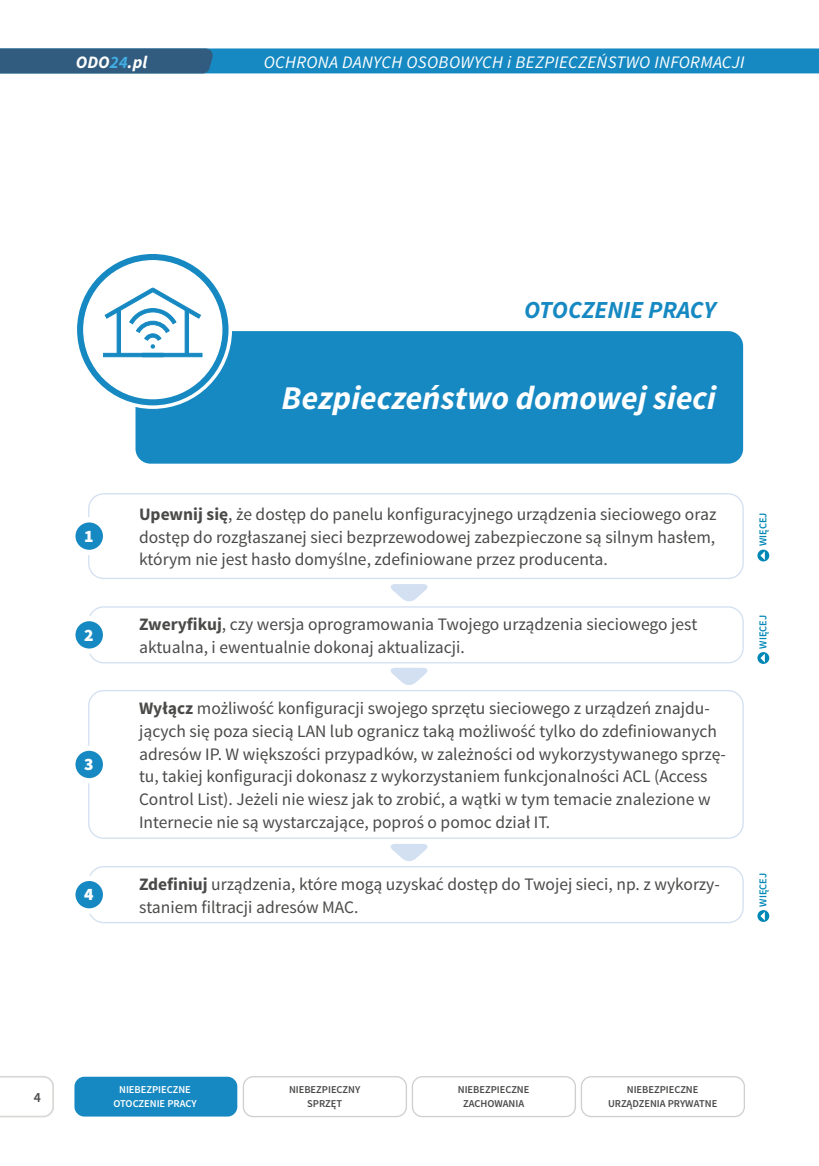
<style>
.page{position:relative;width:819px;height:1166px;background:#fff}
.page>*{position:absolute;margin:0;border:0;box-sizing:border-box;transform-origin:0 0}
.t1{font:italic 700 33.25px "Source Sans Pro";color:#fff}
.t2{font:italic 700 24.5px "Source Sans Pro";color:#1789c2}
.t3{font:17.5px/22.8px "Source Sans Pro";color:#4a4a49}
.t4{font:italic 17.5px "Source Sans Pro";letter-spacing:.02em;color:#fff}
.t5{font:italic 700 17.5px "Source Sans Pro";color:#fff}
.t6{font:900 17.5px "Source Sans Pro";color:#fff}
.t7{font:600 14px "Source Sans Pro";color:#4a4a49}
.t8{font:600 10.5px/14px "Source Sans Pro";color:#4a4a49;text-align:center}
.t9{font:600 10.5px/14px "Source Sans Pro";color:#fff;text-align:center}
.t10{font:600 10.5px "Source Sans Pro";color:#0087b5}
.s1{color:#41ace2}
.s2{font-weight:700}
</style>
<div class="page">
<svg style="left:0;top:48px;width:819px;height:25px;background:#217fb2"></svg>
<svg style="left:0;top:1076px;width:54px;height:41px"></svg>
<div style="left:74px;top:1077px;width:163px;height:39px;background:#1789c2;border-radius:10px"></div>
<div style="left:243px;top:1076px;width:164px;height:41px;border:1px solid #cfcfcf;border-radius:10px"></div>
<div style="left:412px;top:1076px;width:164px;height:41px;border:1px solid #cfcfcf;border-radius:10px"></div>
<div style="left:580px;top:1076px;width:165px;height:41px;border:1px solid #cfcfcf;border-radius:10px"></div>
<div style="left:135px;top:331px;width:608px;height:133px;background:#1789c2;border-radius:15px"></div>
<svg style="left:75px;top:252px;width:155px;height:155px;fill:#1789c2"></svg>
<div style="left:74px;top:250px;width:158px;height:159px;border:4px solid #fff;border-radius:50%"></div>
<div style="left:84px;top:261px;width:138px;height:138px;background:#fff;border-radius:50%"></div>
<div style="left:103px;top:353px;width:99px;height:4px;background:#1789c2;border:1px solid #1789c2"></div>
<hr style="left:117px;top:309px;width:4px;height:47px;background:#1789c2">
<div style="left:185px;top:309px;width:4px;height:47px;background:#1789c2;border:1px solid #1789c2"></div>
<hr style="left:142px;top:353px;width:21px;height:4px;background:#1789c2">
<svg style="left:104px;top:287px;width:97px;height:62px"></svg>
<div style="left:88px;top:493px;width:655px;height:86px;border:1px solid #d3e0f1;border-radius:15px"></div>
<svg style="left:73px;top:520px;width:33px;height:32px"></svg>
<div style="left:70px;top:517px;width:38px;height:38px;border:5px solid #fff;border-radius:50%"></div>
<div style="left:88px;top:606px;width:655px;height:57px;border:1px solid #d3e0f1;border-radius:15px"></div>
<svg style="left:390px;top:584px;width:38px;height:18px"></svg>
<svg style="left:73px;top:618px;width:33px;height:33px"></svg>
<div style="left:70px;top:616px;width:38px;height:38px;border:5px solid #fff;border-radius:50%"></div>
<div style="left:88px;top:866px;width:655px;height:57px;border:1px solid #d3e0f1;border-radius:15px"></div>
<svg style="left:390px;top:844px;width:38px;height:17px"></svg>
<svg style="left:73px;top:878px;width:33px;height:33px"></svg>
<div style="left:70px;top:876px;width:38px;height:37px;border:5px solid #fff;border-radius:50%"></div>
<div style="left:88px;top:690px;width:655px;height:149px;border:1px solid #d3e0f1;border-radius:15px"></div>
<svg style="left:390px;top:668px;width:38px;height:17px"></svg>
<svg style="left:73px;top:748px;width:33px;height:33px"></svg>
<div style="left:70px;top:745px;width:38px;height:38px;border:5px solid #fff;border-radius:50%"></div>
<svg style="left:757px;top:550px;width:12px;height:11px"></svg>
<svg style="left:757px;top:652px;width:12px;height:12px"></svg>
<svg style="left:757px;top:910px;width:12px;height:12px"></svg>
<svg style="left:760px;top:551px;width:4px;height:9px"></svg>
<svg style="left:760px;top:654px;width:4px;height:8px"></svg>
<svg style="left:760px;top:911px;width:4px;height:9px"></svg>
<p class="t5" style="left:76px;top:51px;width:73px">ODO<span class="s1">24</span>.pl</p>
<p class="t4" style="left:264px;top:51px;width:482px">OCHRONA DANYCH OSOBOWYCH i BEZPIECZEŃSTWO INFORMACJI</p>
<p class="t6" style="left:84px;top:524px;width:11px">1</p>
<p class="t6" style="left:84px;top:623px;width:11px">2</p>
<p class="t6" style="left:84px;top:753px;width:11px">3</p>
<p class="t6" style="left:84px;top:883px;width:11px">4</p>
<h2 class="t2" style="left:524px;top:295px;width:193px">OTOCZENIE PRACY</h2>
<h1 class="t1" style="left:281px;top:376px;width:436px">Bezpieczeństwo domowej sieci</h1>
<p class="t3" style="left:139px;top:503px;width:579px;text-align:justify"><span class="s2">Upewnij się</span>, że dostęp do panelu konfiguracyjnego urządzenia sieciowego oraz dostęp do rozgłaszanej sieci bezprzewodowej zabezpieczone są silnym hasłem, którym nie jest hasło domyślne, zdefiniowane przez producenta.</p>
<p class="t3" style="left:139px;top:613px;width:559px"><span class="s2">Zweryfikuj</span>, czy wersja oprogramowania Twojego urządzenia sieciowego jest aktualna, i ewentualnie dokonaj aktualizacji.</p>
<p class="t3" style="left:139px;top:697px;width:588px"><span class="s2">Wyłącz</span> możliwość konfiguracji swojego sprzętu sieciowego z urządzeń znajdu&shy;jących się poza siecią LAN lub ogranicz taką możliwość tylko do zdefiniowanych adresów IP. W większości przypadków, w zależności od wykorzystywanego sprzę&shy;tu, takiej konfiguracji dokonasz z wykorzystaniem funkcjonalności ACL (Access Control List). Jeżeli nie wiesz jak to zrobić, a wątki w tym temacie znalezione w Internecie nie są wystarczające, poproś o pomoc dział IT.</p>
<p class="t3" style="left:139px;top:873px;width:582px"><span class="s2">Zdefiniuj</span> urządzenia, które mogą uzyskać dostęp do Twojej sieci, np. z wykorzy&shy;staniem filtracji adresów MAC.</p>
<p class="t10" style="left:756px;top:546px;width:35px;rotate:-90deg">WIĘCEJ</p>
<p class="t10" style="left:756px;top:649px;width:35px;rotate:-90deg">WIĘCEJ</p>
<p class="t10" style="left:756px;top:907px;width:35px;rotate:-90deg">WIĘCEJ</p>
<p class="t7" style="left:34px;top:1088px;width:9px">4</p>
<p class="t9" style="left:113px;top:1083px;width:85px">NIEBEZPIECZNE<br>OTOCZENIE PRACY</p>
<p class="t8" style="left:289px;top:1083px;width:73px">NIEBEZPIECZNY<br>SPRZĘT</p>
<p class="t8" style="left:458px;top:1083px;width:73px">NIEBEZPIECZNE<br>ZACHOWANIA</p>
<p class="t8" style="left:608px;top:1083px;width:111px">NIEBEZPIECZNE<br>URZĄDZENIA PRYWATNE</p>
</div>
